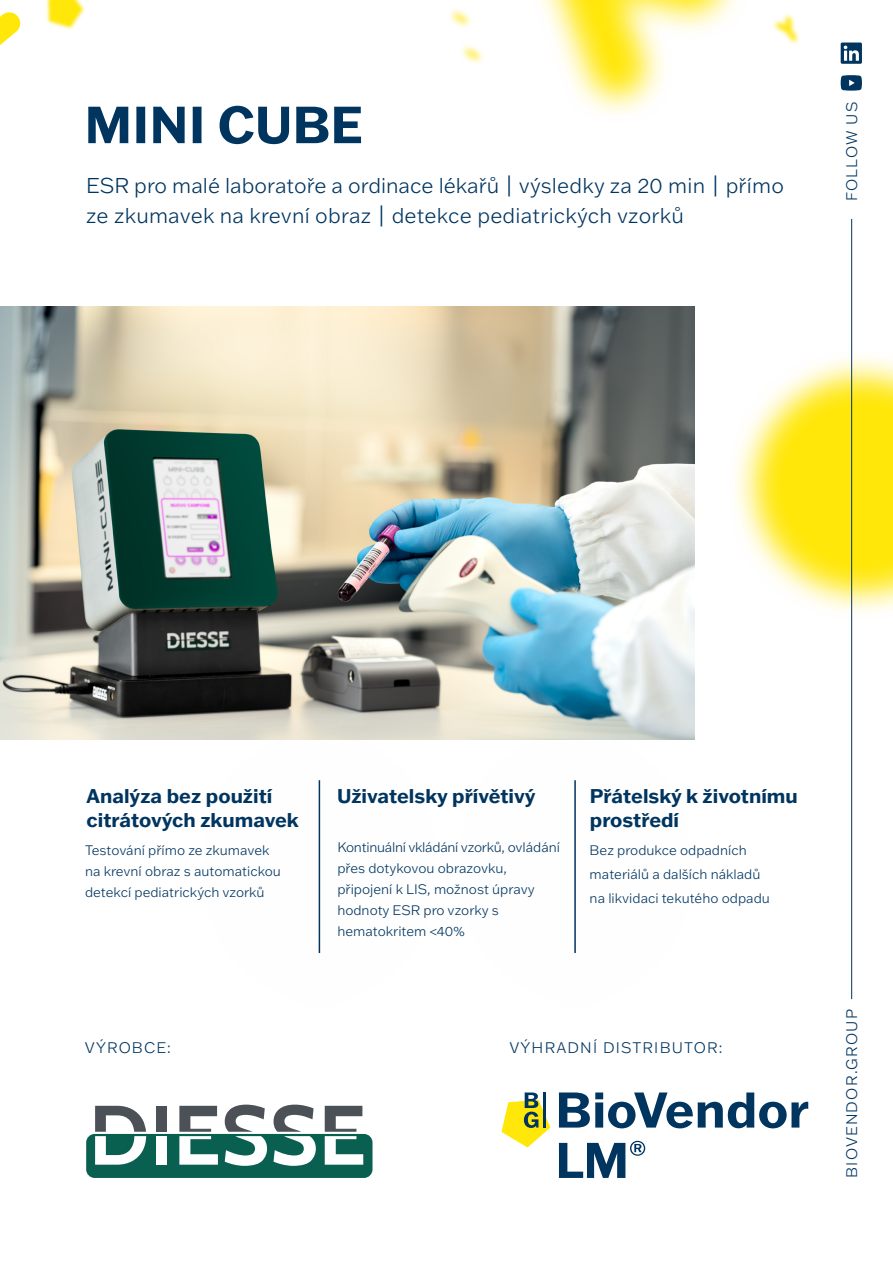
<style>
.page{position:relative;width:893px;height:1263px;background:#fff}
.page>*{position:absolute;margin:0;border:0;box-sizing:border-box;transform-origin:0 0}
.t1{font:700 51px "Franklin Gothic ATF";letter-spacing:.005em;color:#003560}
.t2{font:300 21px/30px "Franklin Gothic ATF";letter-spacing:.01em;color:#003560}
.t3{font:700 19.5px/24px "Franklin Gothic ATF";color:#003560}
.INFO{font:300 15px "Franklin Gothic ATF";letter-spacing:.075em;color:#003560}
.BioVendor_odrazky_1{font:300 13.5px/21px "Franklin Gothic ATF";color:#003560}
</style>
<div class="page">
<svg style="left:735px;top:350px;width:158px;height:269px"></svg>
<svg style="left:756px;top:378px;width:137px;height:213px;background:#feeb3a"></svg>
<svg style="left:582px;top:0;width:155px;height:114px"></svg>
<svg style="left:773px;top:14px;width:27px;height:30px"></svg>
<svg style="left:776px;top:17px;width:21px;height:24px"></svg>
<svg style="left:841px;top:43px;width:21px;height:21px"></svg>
<hr style="left:851px;top:219px;width:1px;height:780px;background:#003560">
<svg style="left:841px;top:75px;width:21px;height:16px"></svg>
<img style="left:0;top:307px;width:695px;height:432px">
<svg style="left:204px;top:723px;width:232px;height:230px"></svg>
<hr style="left:319px;top:780px;width:1px;height:173px;background:#003560">
<div style="left:459px;top:723px;width:232px;height:287px;background:#fefefe"></div>
<hr style="left:574px;top:780px;width:2px;height:173px;background:#003560">
<svg style="left:0;top:12px;width:21px;height:33px"></svg>
<svg style="left:46px;top:0;width:39px;height:30px"></svg>
<svg style="left:49px;top:0;width:34px;height:27px"></svg>
<svg style="left:449px;top:10px;width:5px;height:13px"></svg>
<svg style="left:454px;top:0;width:269px;height:98px"></svg>
<svg style="left:559px;top:1092px;width:249px;height:36px"></svg>
<svg style="left:501px;top:1092px;width:49px;height:55px"></svg>
<hr style="left:543px;top:1092px;width:3px;height:35px;background:#003560">
<svg style="left:559px;top:1141px;width:86px;height:37px"></svg>
<div style="left:86px;top:1134px;width:286px;height:44px;background:#096050;border-radius:9px"></div>
<svg style="left:95px;top:1106px;width:51px;height:59px"></svg>
<div style="left:156px;top:1106px;width:10px;height:26px;background:#4b5156"></div>
<div style="left:156px;top:1136px;width:10px;height:29px;background:#fff"></div>
<svg style="left:179px;top:1106px;width:39px;height:59px"></svg>
<svg style="left:225px;top:1104px;width:42px;height:62px"></svg>
<svg style="left:273px;top:1104px;width:43px;height:62px"></svg>
<svg style="left:325px;top:1106px;width:38px;height:59px"></svg>
<h1 class="t1" style="left:85px;top:91px;width:280px">MINI CUBE</h1>
<h3 class="t2" style="left:86px;top:170px;width:699px">ESR pro malé laboratoře a ordinace lékařů | výsledky za 20 min | přímo ze zkumavek na krevní obraz | detekce pediatrických vzorků</h3>
<p class="INFO" style="left:842px;top:201px;width:101px;rotate:-90deg">FOLLOW US</p>
<h4 class="t3" style="left:87px;top:784px;width:214px">Analýza bez použití citrátových zkumavek</h4>
<h4 class="t3" style="left:337px;top:784px;width:200px">Uživatelsky přívětivý</h4>
<h4 class="t3" style="left:590px;top:784px;width:209px">Přátelský k životnímu prostředí</h4>
<h4 class="BioVendor_odrazky_1" style="left:85px;top:839px;width:197px">Testování přímo ze zkumavek na krevní obraz s automatickou detekcí pediatrických vzorků</h4>
<p class="BioVendor_odrazky_1" style="left:337px;top:836px;width:224px">Kontinuální vkládání vzorků, ovládání přes dotykovou obrazovku, připojení k LIS, možnost úpravy hodnoty ESR pro vzorky s hematokritem &lt;40%</p>
<h4 class="BioVendor_odrazky_1" style="left:590px;top:838px;width:182px;line-height:24px">Bez produkce odpadních materiálů a dalších nákladů na likvidaci tekutého odpadu</h4>
<p class="INFO" style="left:85px;top:1037px;width:88px">VÝROBCE:</p>
<p class="INFO" style="left:509px;top:1037px;width:215px">VÝHRADNÍ DISTRIBUTOR:</p>
<p class="INFO" style="left:842px;top:1178px;width:170px;rotate:-90deg">BIOVENDOR.GROUP</p>
</div>
